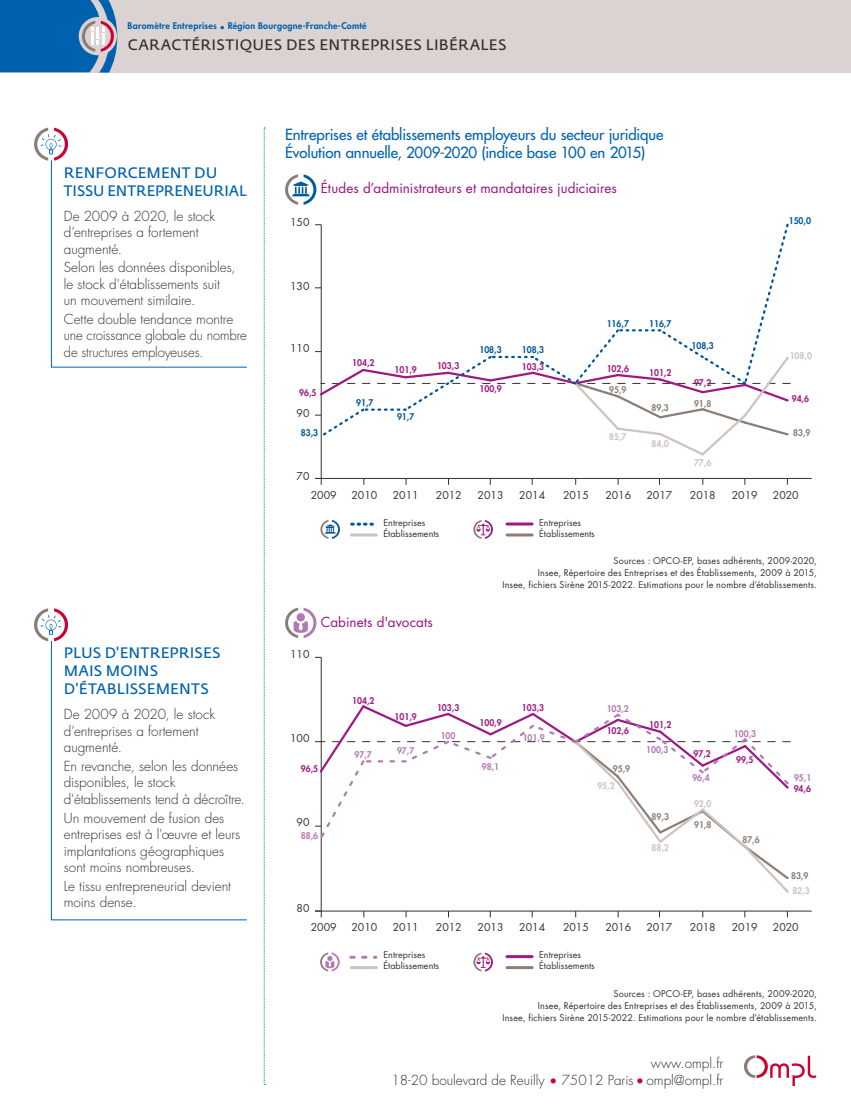
<style>
.page{position:relative;width:851px;height:1106px;background:#fff}
.page>*{position:absolute;margin:0;border:0;box-sizing:border-box;transform-origin:0 0}
.t1{font:500 15px/18px "Futura Std";letter-spacing:-.005em;color:#0062ae}
.t2{font:15px/18px "Fedra Sans Std";letter-spacing:.005em;color:#0062ae}
.t3{font:15px "Fedra Sans Std";letter-spacing:.025em;color:#352f2d}
.t4{font:300 13.5px/16.5px "Futura Std";color:#352f2d}
.t5{font:13.5px "Futura Std";letter-spacing:.005em;color:#9d1380}
.t6{font:10.5px "Futura Std";color:#37302f}
.t7{font:9px/12px "Futura Std";letter-spacing:.02em;color:#352f2d;text-align:right}
.t8{font:9px/10.9px "Futura Std";color:#37302f}
.t9{font:800 9px "Futura Std";color:#9e1981;scale:.95 1}
.t10{font:800 9px "Futura Std";letter-spacing:.025em;color:#0062ae}
.t11{font:800 9px "Futura Std";color:#b27ab3;scale:.95 1}
.t12{font:800 9px "Futura Std";color:#00569d;scale:.95 1}
.t13{font:800 9px "Futura Std";color:#8b7e79;scale:.95 1}
.t14{font:800 9px "Futura Std";color:#cdc3c0;scale:.95 1}
.s1{color:#cb0132}
</style>
<div class="page">
<div style="left:0;top:0;width:850px;height:72px;background:#dad3d1"></div>
<svg style="left:264px;top:128px;width:1px;height:957px"></svg>
<svg style="left:34px;top:128px;width:34px;height:33px"></svg>
<svg style="left:34px;top:608px;width:34px;height:33px"></svg>
<svg style="left:51px;top:159px;width:196px;height:209px"></svg>
<svg style="left:51px;top:640px;width:196px;height:280px"></svg>
<svg style="left:744px;top:1055px;width:72px;height:31px"></svg>
<svg style="left:0;top:0;width:117px;height:73px;background:#2a75b2"></svg>
<svg style="left:285px;top:174px;width:31px;height:31px"></svg>
<hr style="left:351px;top:533px;width:25px;height:3px;background:#cdc3c0">
<hr style="left:507px;top:522px;width:25px;height:3px;background:#9e1981">
<hr style="left:507px;top:533px;width:25px;height:3px;background:#8b7e79">
<svg style="left:351px;top:522px;width:23px;height:3px"></svg>
<svg style="left:320px;top:520px;width:20px;height:19px"></svg>
<svg style="left:473px;top:520px;width:20px;height:19px"></svg>
<hr style="left:315px;top:478px;width:496px;height:1px;background:#37302f">
<hr style="left:321px;top:225px;width:1px;height:253px;background:#37302f">
<svg style="left:320px;top:479px;width:2px;height:6px"></svg>
<svg style="left:315px;top:223px;width:475px;height:234px"></svg>
<svg style="left:285px;top:607px;width:31px;height:31px"></svg>
<hr style="left:351px;top:966px;width:25px;height:3px;background:#cdc3c0">
<hr style="left:507px;top:955px;width:25px;height:3px;background:#9e1981">
<hr style="left:507px;top:966px;width:25px;height:3px;background:#8b7e79">
<svg style="left:473px;top:952px;width:20px;height:19px"></svg>
<svg style="left:320px;top:952px;width:19px;height:19px"></svg>
<svg style="left:351px;top:955px;width:25px;height:3px"></svg>
<hr style="left:315px;top:910px;width:496px;height:1px;background:#37302f">
<hr style="left:321px;top:657px;width:1px;height:254px;background:#37302f">
<svg style="left:315px;top:910px;width:7px;height:7px"></svg>
<svg style="left:315px;top:703px;width:475px;height:191px"></svg>
<p class="t10" style="left:128px;top:20px;width:240px">Baromètre Entreprises • Région Bourgogne-Franche-Comté</p>
<p class="t3" style="left:128px;top:35px;width:380px">CARACTÉRISTIQUES DES ENTREPRISES LIBÉRALES</p>
<p class="t2" style="left:64px;top:163px;width:184px">RENFORCEMENT DU<br>TISSU ENTREPRENEURIAL</p>
<p class="t4" style="left:64px;top:208px;width:153px">De 2009 à 2020, le stock d’entreprises a fortement augmenté.</p>
<p class="t4" style="left:64px;top:259px;width:173px">Selon les données disponibles, le stock d'établissements suit un mouvement similaire.</p>
<p class="t4" style="left:64px;top:311px;width:184px">Cette double tendance montre une croissance globale du nombre de structures employeuses.</p>
<p class="t1" style="left:285px;top:125px;width:380px">Entreprises et établissements employeurs du secteur juridique<br>Évolution annuelle, 2009-2020 (indice base 100 en 2015)</p>
<p class="t5" style="left:321px;top:179px;width:297px">Études d’administrateurs et mandataires judiciaires</p>
<p class="t6" style="left:290px;top:215px;width:21px">150</p>
<p class="t6" style="left:290px;top:279px;width:21px">130</p>
<p class="t6" style="left:290px;top:341px;width:21px">110</p>
<p class="t9" style="left:299px;top:386px;width:20px">96,5</p>
<p class="t6" style="left:296px;top:406px;width:14px">90</p>
<p class="t12" style="left:301px;top:427px;width:20px">83,3</p>
<p class="t6" style="left:296px;top:469px;width:14px">70</p>
<p class="t9" style="left:352px;top:357px;width:25px">104,2</p>
<p class="t12" style="left:356px;top:396px;width:20px">91,7</p>
<p class="t9" style="left:394px;top:364px;width:25px">101,9</p>
<p class="t12" style="left:397px;top:410px;width:20px">91,7</p>
<p class="t9" style="left:437px;top:360px;width:25px">103,3</p>
<p class="t12" style="left:479px;top:344px;width:25px">108,3</p>
<p class="t12" style="left:521px;top:344px;width:25px">108,3</p>
<p class="t12" style="left:606px;top:317px;width:25px">116,7</p>
<p class="t12" style="left:649px;top:317px;width:25px">116,7</p>
<p class="t9" style="left:479px;top:382px;width:25px">100,9</p>
<p class="t9" style="left:521px;top:361px;width:25px">103,3</p>
<p class="t9" style="left:606px;top:362px;width:25px">102,6</p>
<p class="t13" style="left:609px;top:384px;width:20px">95,9</p>
<p class="t9" style="left:649px;top:367px;width:25px">101,2</p>
<p class="t12" style="left:691px;top:340px;width:25px">108,3</p>
<p class="t9" style="left:694px;top:377px;width:20px">97,2</p>
<p class="t14" style="left:609px;top:431px;width:20px">85,7</p>
<p class="t13" style="left:651px;top:402px;width:20px">89,3</p>
<p class="t13" style="left:694px;top:398px;width:20px">91,8</p>
<p class="t14" style="left:651px;top:438px;width:20px">84,0</p>
<p class="t14" style="left:694px;top:457px;width:20px">77,6</p>
<p class="t12" style="left:788px;top:215px;width:25px">150,0</p>
<p class="t14" style="left:789px;top:350px;width:25px">108,0</p>
<p class="t9" style="left:791px;top:393px;width:20px">94,6</p>
<p class="t13" style="left:793px;top:427px;width:20px">83,9</p>
<p class="t6" style="left:311px;top:488px;width:27px">2009</p>
<p class="t6" style="left:351px;top:488px;width:27px">2010</p>
<p class="t6" style="left:393px;top:488px;width:27px">2011</p>
<p class="t6" style="left:436px;top:488px;width:27px">2012</p>
<p class="t6" style="left:477px;top:488px;width:27px">2013</p>
<p class="t6" style="left:519px;top:488px;width:27px">2014</p>
<p class="t6" style="left:563px;top:488px;width:27px">2015</p>
<p class="t6" style="left:605px;top:488px;width:27px">2016</p>
<p class="t6" style="left:646px;top:488px;width:27px">2017</p>
<p class="t6" style="left:689px;top:488px;width:27px">2018</p>
<p class="t6" style="left:731px;top:488px;width:27px">2019</p>
<p class="t6" style="left:772px;top:488px;width:27px">2020</p>
<p class="t8" style="left:383px;top:517px;width:57px">Entreprises<br>Établissements</p>
<p class="t8" style="left:539px;top:517px;width:57px">Entreprises<br>Établissements</p>
<p class="t2" style="left:64px;top:644px;width:158px">PLUS D'ENTREPRISES<br>MAIS MOINS<br>D'ÉTABLISSEMENTS</p>
<p class="t4" style="left:64px;top:706px;width:153px">De 2009 à 2020, le stock d’entreprises a fortement augmenté.</p>
<p class="t4" style="left:64px;top:758px;width:183px">En revanche, selon les données disponibles, le stock d'établissements tend à décroître.</p>
<p class="t4" style="left:64px;top:809px;width:178px">Un mouvement de fusion des entreprises est à l'œuvre et leurs implantations géographiques sont moins nombreuses.</p>
<p class="t4" style="left:64px;top:878px;width:169px">Le tissu entrepreneurial devient moins dense.</p>
<p class="t6" style="left:290px;top:647px;width:21px">110</p>
<p class="t5" style="left:321px;top:614px;width:113px">Cabinets d'avocats</p>
<p class="t6" style="left:290px;top:731px;width:21px">100</p>
<p class="t9" style="left:352px;top:695px;width:25px">104,2</p>
<p class="t9" style="left:394px;top:711px;width:25px">101,9</p>
<p class="t11" style="left:354px;top:748px;width:20px">97,7</p>
<p class="t11" style="left:397px;top:745px;width:20px">97,7</p>
<p class="t9" style="left:437px;top:702px;width:25px">103,3</p>
<p class="t11" style="left:440px;top:730px;width:17px">100</p>
<p class="t9" style="left:301px;top:763px;width:20px">96,5</p>
<p class="t6" style="left:296px;top:815px;width:14px">90</p>
<p class="t11" style="left:301px;top:829px;width:20px">88,6</p>
<p class="t6" style="left:296px;top:901px;width:14px">80</p>
<p class="t7" style="left:502px;top:555px;width:316px">Sources : OPCO-EP, bases adhérents, 2009-2020,<br>Insee, Répertoire des Entreprises et des Établissements, 2009 à 2015,<br>Insee, fichiers Sirène 2015-2022. Estimations pour le nombre d’établissements.</p>
<p class="t9" style="left:479px;top:717px;width:25px">100,9</p>
<p class="t11" style="left:482px;top:760px;width:20px">98,1</p>
<p class="t9" style="left:521px;top:702px;width:25px">103,3</p>
<p class="t11" style="left:522px;top:732px;width:25px">101,9</p>
<p class="t11" style="left:606px;top:703px;width:25px">103,2</p>
<p class="t9" style="left:606px;top:724px;width:25px">102,6</p>
<p class="t13" style="left:612px;top:763px;width:20px">95,9</p>
<p class="t14" style="left:597px;top:780px;width:20px">95,2</p>
<p class="t9" style="left:649px;top:718px;width:25px">101,2</p>
<p class="t11" style="left:646px;top:743px;width:25px">100,3</p>
<p class="t13" style="left:651px;top:811px;width:20px">89,3</p>
<p class="t14" style="left:651px;top:842px;width:20px">88,2</p>
<p class="t9" style="left:693px;top:748px;width:20px">97,2</p>
<p class="t11" style="left:692px;top:771px;width:20px">96,4</p>
<p class="t14" style="left:694px;top:798px;width:20px">92,0</p>
<p class="t13" style="left:694px;top:819px;width:20px">91,8</p>
<p class="t11" style="left:733px;top:727px;width:25px">100,3</p>
<p class="t9" style="left:736px;top:753px;width:20px">99,5</p>
<p class="t13" style="left:742px;top:834px;width:20px">87,6</p>
<p class="t11" style="left:793px;top:772px;width:20px">95,1</p>
<p class="t9" style="left:793px;top:783px;width:20px">94,6</p>
<p class="t13" style="left:791px;top:870px;width:20px">83,9</p>
<p class="t14" style="left:792px;top:884px;width:20px">82,3</p>
<p class="t6" style="left:311px;top:920px;width:27px">2009</p>
<p class="t6" style="left:351px;top:920px;width:27px">2010</p>
<p class="t6" style="left:393px;top:920px;width:27px">2011</p>
<p class="t6" style="left:436px;top:920px;width:27px">2012</p>
<p class="t6" style="left:477px;top:920px;width:27px">2013</p>
<p class="t6" style="left:519px;top:920px;width:27px">2014</p>
<p class="t6" style="left:563px;top:920px;width:27px">2015</p>
<p class="t6" style="left:605px;top:920px;width:27px">2016</p>
<p class="t6" style="left:646px;top:920px;width:27px">2017</p>
<p class="t6" style="left:689px;top:920px;width:27px">2018</p>
<p class="t6" style="left:731px;top:920px;width:27px">2019</p>
<p class="t6" style="left:772px;top:920px;width:27px">2020</p>
<p class="t8" style="left:383px;top:949px;width:57px">Entreprises<br>Établissements</p>
<p class="t8" style="left:539px;top:949px;width:57px">Entreprises<br>Établissements</p>
<p class="t7" style="left:502px;top:987px;width:316px">Sources : OPCO-EP, bases adhérents, 2009-2020,<br>Insee, Répertoire des Entreprises et des Établissements, 2009 à 2015,<br>Insee, fichiers Sirène 2015-2022. Estimations pour le nombre d’établissements.</p>
<p class="t4" style="left:391px;top:1055px;width:333px;text-align:right">www.ompl.fr<br>18-20 boulevard de Reuilly <span class="s1">•</span> 75012 Paris <span class="s1">•</span> ompl@ompl.fr</p>
</div>
